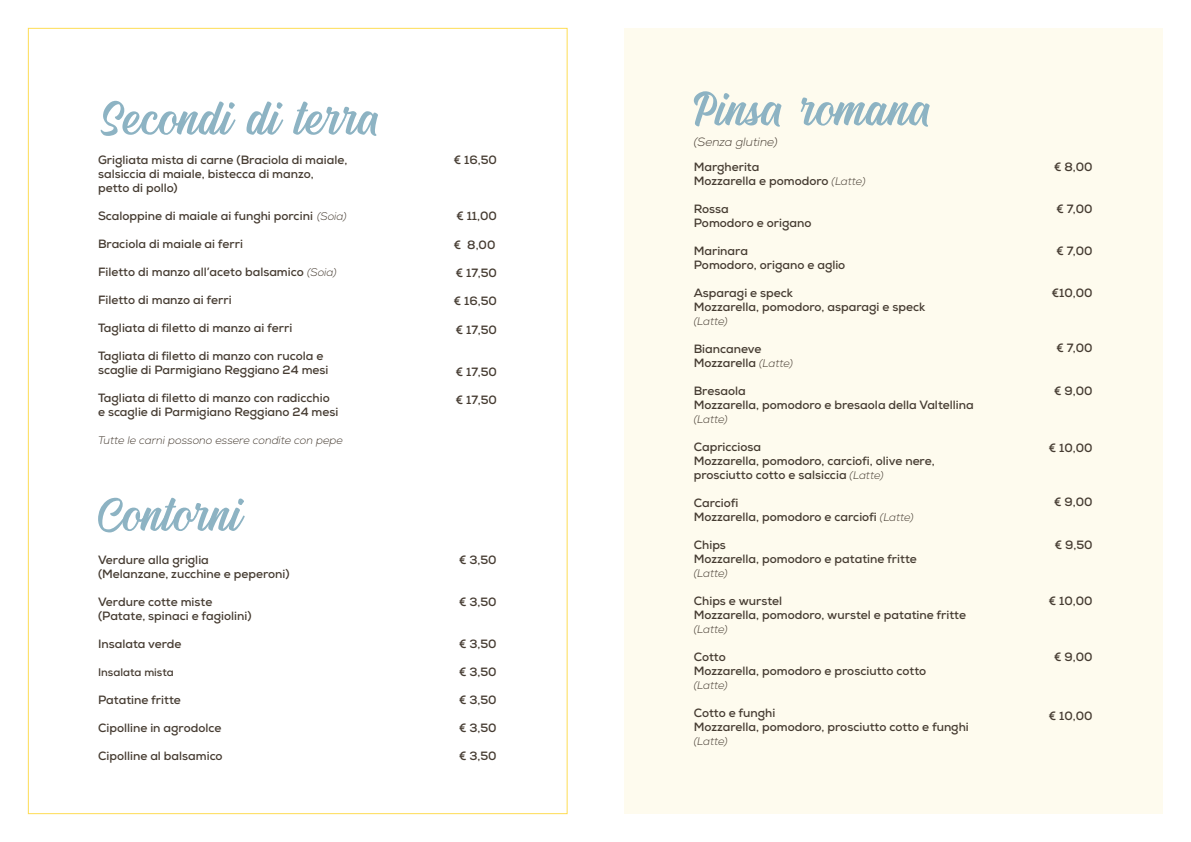
<style>
.page{position:relative;width:1191px;height:842px;background:#fff}
.page>*{position:absolute;margin:0;border:0;box-sizing:border-box;transform-origin:0 0}
.t1{font:60px "Michland";color:#8db3c3}
.t2{font:700 12px/14px "Nexa";color:#453b31}
.t3{font:italic 300 12px "Nexa";color:#453b31}
.t4{font:italic 300 11px "Nexa";color:#453b31}
.t5{font:700 11px "Nexa";color:#453b31}
.s1{font-weight:300;font-style:italic;font-size:11px}
</style>
<div class="page">
<div style="left:624px;top:28px;width:538px;height:786px;background:#fefbee"></div>
<h1 class="t1" style="left:101px;top:91px;width:283px">Secondi di terra</h1>
<p class="t2" style="left:98px;top:153px;width:251px">Grigliata mista di carne (Braciola di maiale, salsiccia di maiale, bistecca di manzo, petto di pollo)</p>
<p class="t2" style="left:98px;top:209px;width:250px">Scaloppine di maiale ai funghi porcini <span class="s1">(Soia)</span></p>
<p class="t2" style="left:98px;top:237px;width:146px">Braciola di maiale ai ferri</p>
<p class="t2" style="left:98px;top:265px;width:240px">Filetto di manzo all’aceto balsamico <span class="s1">(Soia)</span></p>
<p class="t2" style="left:98px;top:293px;width:135px">Filetto di manzo ai ferri</p>
<p class="t2" style="left:98px;top:321px;width:196px">Tagliata di filetto di manzo ai ferri</p>
<p class="t2" style="left:98px;top:349px;width:232px">Tagliata di filetto di manzo con rucola e scaglie di Parmigiano Reggiano 24 mesi</p>
<p class="t2" style="left:98px;top:391px;width:242px">Tagliata di filetto di manzo con radicchio e scaglie di Parmigiano Reggiano 24 mesi</p>
<p class="t4" style="left:98px;top:434px;width:246px">Tutte le carni possono essere condite con pepe</p>
<h1 class="t1" style="left:98px;top:487px;width:146px">Contorni</h1>
<p class="t2" style="left:98px;top:553px;width:193px">Verdure alla griglia<br>(Melanzane, zucchine e peperoni)</p>
<p class="t2" style="left:98px;top:595px;width:155px">Verdure cotte miste (Patate, spinaci e fagiolini)</p>
<p class="t2" style="left:98px;top:637px;width:85px">Insalata verde</p>
<p class="t5" style="left:98px;top:665px;width:77px">Insalata mista</p>
<p class="t2" style="left:98px;top:693px;width:84px">Patatine fritte</p>
<p class="t2" style="left:98px;top:721px;width:125px">Cipolline in agrodolce</p>
<p class="t2" style="left:98px;top:749px;width:126px">Cipolline al balsamico</p>
<p class="t2" style="left:454px;top:153px;width:44px">€ 16,50</p>
<p class="t2" style="left:456px;top:209px;width:42px">€ 11,00</p>
<p class="t2" style="left:454px;top:238px;width:43px">€ 8,00</p>
<p class="t2" style="left:456px;top:266px;width:42px">€ 17,50</p>
<p class="t2" style="left:454px;top:294px;width:44px">€ 16,50</p>
<p class="t2" style="left:456px;top:323px;width:42px">€ 17,50</p>
<p class="t2" style="left:456px;top:364px;width:42px">€ 17,50</p>
<p class="t2" style="left:456px;top:392px;width:42px">€ 17,50</p>
<p class="t2" style="left:459px;top:553px;width:39px">€ 3,50</p>
<p class="t2" style="left:459px;top:595px;width:39px">€ 3,50</p>
<p class="t2" style="left:459px;top:637px;width:39px">€ 3,50</p>
<p class="t2" style="left:459px;top:665px;width:39px">€ 3,50</p>
<p class="t2" style="left:459px;top:693px;width:39px">€ 3,50</p>
<p class="t2" style="left:459px;top:721px;width:39px">€ 3,50</p>
<p class="t2" style="left:459px;top:749px;width:39px">€ 3,50</p>
<h1 class="t1" style="left:694px;top:82px;width:241px">Pinsa romana</h1>
<p class="t3" style="left:694px;top:135px;width:85px">(Senza glutine)</p>
<p class="t2" style="left:694px;top:160px;width:173px">Margherita<br>Mozzarella e pomodoro <span class="s1">(Latte)</span></p>
<p class="t2" style="left:694px;top:202px;width:119px">Rossa<br>Pomodoro e origano</p>
<p class="t2" style="left:694px;top:244px;width:153px">Marinara<br>Pomodoro, origano e aglio</p>
<p class="t2" style="left:694px;top:286px;width:233px">Asparagi e speck<br>Mozzarella, pomodoro, asparagi e speck</p>
<p class="t4" style="left:694px;top:315px;width:35px">(Latte)</p>
<p class="t2" style="left:694px;top:342px;width:101px">Biancaneve<br>Mozzarella <span class="s1">(Latte)</span></p>
<p class="t2" style="left:694px;top:384px;width:281px">Bresaola<br>Mozzarella, pomodoro e bresaola della Valtellina</p>
<p class="t4" style="left:694px;top:413px;width:35px">(Latte)</p>
<p class="t2" style="left:694px;top:440px;width:242px">Capricciosa<br>Mozzarella, pomodoro, carciofi, olive nere, prosciutto cotto e salsiccia <span class="s1">(Latte)</span></p>
<p class="t2" style="left:694px;top:496px;width:221px">Carciofi<br>Mozzarella, pomodoro e carciofi <span class="s1">(Latte)</span></p>
<p class="t2" style="left:694px;top:538px;width:224px">Chips<br>Mozzarella, pomodoro e patatine fritte</p>
<p class="t4" style="left:694px;top:567px;width:35px">(Latte)</p>
<p class="t2" style="left:694px;top:594px;width:274px">Chips e wurstel<br>Mozzarella, pomodoro, wurstel e patatine fritte</p>
<p class="t4" style="left:694px;top:623px;width:35px">(Latte)</p>
<p class="t2" style="left:694px;top:650px;width:234px">Cotto<br>Mozzarella, pomodoro e prosciutto cotto</p>
<p class="t4" style="left:694px;top:679px;width:35px">(Latte)</p>
<p class="t2" style="left:694px;top:706px;width:276px">Cotto e funghi<br>Mozzarella, pomodoro, prosciutto cotto e funghi</p>
<p class="t4" style="left:694px;top:735px;width:35px">(Latte)</p>
<p class="t2" style="left:1054px;top:160px;width:40px">€ 8,00</p>
<p class="t2" style="left:1056px;top:202px;width:38px">€ 7,00</p>
<p class="t2" style="left:1056px;top:244px;width:38px">€ 7,00</p>
<p class="t2" style="left:1052px;top:285px;width:42px">€10,00</p>
<p class="t2" style="left:1056px;top:341px;width:38px">€ 7,00</p>
<p class="t2" style="left:1054px;top:384px;width:40px">€ 9,00</p>
<p class="t2" style="left:1049px;top:441px;width:45px">€ 10,00</p>
<p class="t2" style="left:1054px;top:495px;width:40px">€ 9,00</p>
<p class="t2" style="left:1054px;top:538px;width:39px">€ 9,50</p>
<p class="t2" style="left:1049px;top:594px;width:45px">€ 10,00</p>
<p class="t2" style="left:1054px;top:650px;width:40px">€ 9,00</p>
<p class="t2" style="left:1049px;top:709px;width:45px">€ 10,00</p>
</div>
